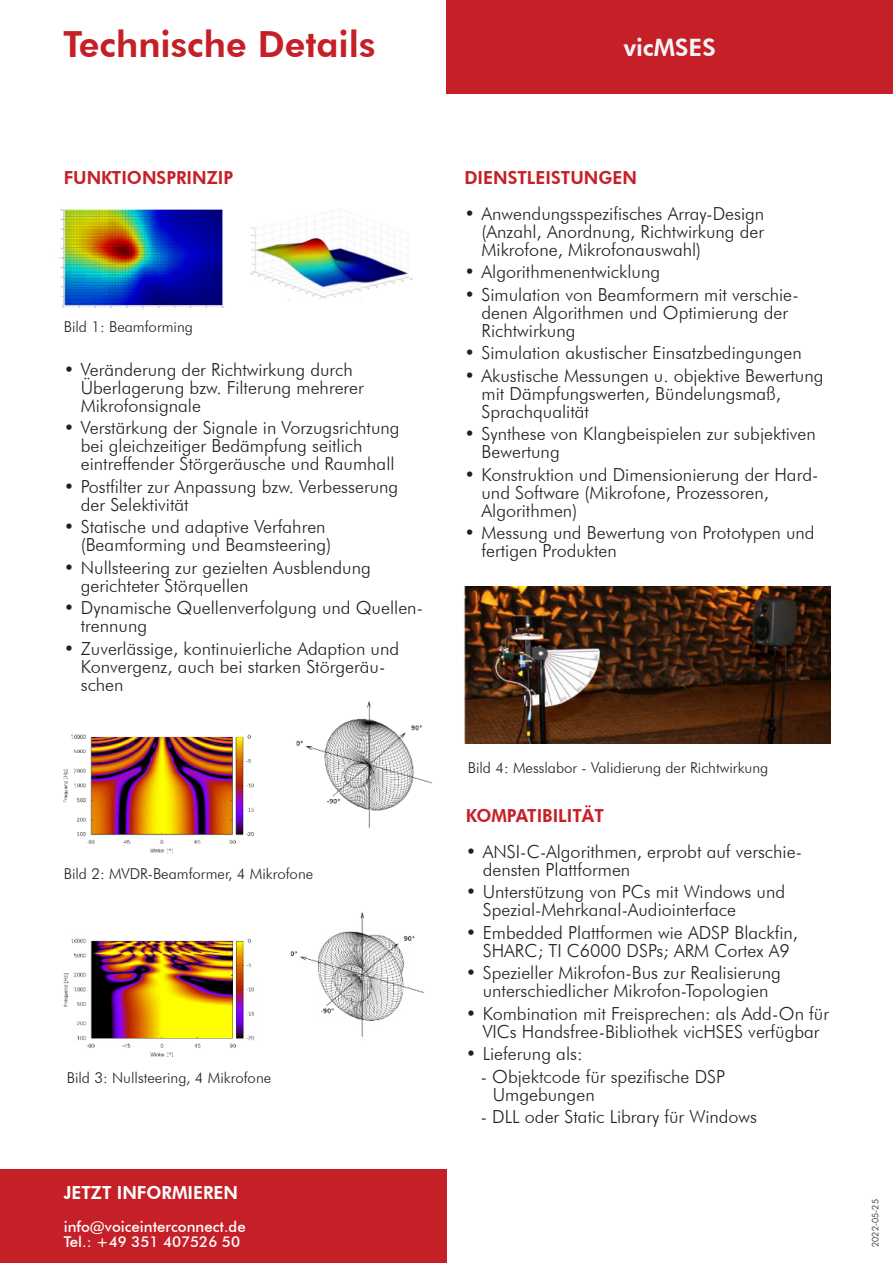
<style>
.page{position:relative;width:893px;height:1263px;background:#fff}
.page>*{position:absolute;margin:0;border:0;box-sizing:border-box;transform-origin:0 0}
.t1{font:800 36px "Futura BT";color:#c52027}
.t2{font:800 24px "Futura BT";color:#f5f4f4}
.t3{font:300 18px/18px "Futura BT";color:#231f20}
.t4{font:800 18px "Futura BT";color:#c52027}
.t5{font:800 18px "Futura BT";color:#fff}
.t6{font:300 15px "Futura BT";color:#231f20}
.t7{font:500 15px/15px "Futura BT";color:#fff}
.t8{font:300 9px "Futura BT";color:#231f20}
</style>
<div class="page">
<div style="left:446px;top:0;width:447px;height:94px;background:#c52027"></div>
<img style="left:58px;top:209px;width:166px;height:101px">
<div style="left:0;top:1169px;width:446px;height:94px;background:#c52027"></div>
<img style="left:250px;top:211px;width:163px;height:90px">
<img style="left:63px;top:701px;width:369px;height:153px">
<img style="left:63px;top:912px;width:362px;height:145px">
<img style="left:463px;top:587px;width:367px;height:157px">
<h1 class="t1" style="left:63px;top:30px;width:314px">Technische Details</h1>
<h2 class="t2" style="left:624px;top:38px;width:94px">vicMSES</h2>
<p class="t4" style="left:64px;top:170px;width:171px">FUNKTIONSPRINZIP</p>
<p class="t6" style="left:64px;top:321px;width:131px">Bild 1: Beamforming</p>
<p class="t3" style="left:81px;top:362px;width:285px;text-indent:-17px">• Veränderung der Richtwirkung durch<br>Überlagerung bzw. Filterung mehrerer<br>Mikrofonsignale</p>
<p class="t3" style="left:81px;top:421px;width:320px;text-indent:-17px">• Verstärkung der Signale in Vorzugsrichtung bei gleichzeitiger Bedämpfung seitlich eintreffender Störgeräusche und Raumhall</p>
<p class="t3" style="left:81px;top:479px;width:319px;text-indent:-17px">• Postfilter zur Anpassung bzw. Verbesserung der Selektivität</p>
<p class="t3" style="left:81px;top:520px;width:252px;text-indent:-17px">• Statische und adaptive Verfahren (Beamforming und Beamsteering)</p>
<p class="t3" style="left:81px;top:560px;width:292px;text-indent:-17px">• Nullsteering zur gezielten Ausblendung gerichteter Störquellen</p>
<p class="t3" style="left:81px;top:601px;width:344px;text-indent:-17px">• Dynamische Quellenverfolgung und Quellen&shy;trennung</p>
<p class="t3" style="left:81px;top:641px;width:320px;text-indent:-17px">• Zuverlässige, kontinuierliche Adaption und<br>Konvergenz, auch bei starken Störgeräu&shy;schen</p>
<p class="t6" style="left:64px;top:868px;width:251px">Bild 2: MVDR-Beamformer, 4 Mikrofone</p>
<p class="t6" style="left:67px;top:1071px;width:206px">Bild 3: Nullsteering, 4 Mikrofone</p>
<p class="t5" style="left:64px;top:1185px;width:176px">JETZT INFORMIEREN</p>
<p class="t7" style="left:64px;top:1220px;width:183px">info@voiceinterconnect.de<br>Tel.: +49 351 407526 50</p>
<p class="t4" style="left:464px;top:170px;width:174px">DIENSTLEISTUNGEN</p>
<p class="t3" style="left:481px;top:206px;width:284px;text-align:justify;text-indent:-17px">• Anwendungsspezifisches Array-Design (Anzahl, Anordnung, Richtwirkung der Mikrofone, Mikrofonauswahl)</p>
<p class="t3" style="left:464px;top:265px;width:197px">• Algorithmenentwicklung</p>
<p class="t3" style="left:481px;top:287px;width:319px;text-indent:-17px">• Simulation von Beamformern mit verschie&shy;denen Algorithmen und Optimierung der<br>Richtwirkung</p>
<p class="t3" style="left:464px;top:346px;width:339px">• Simulation akustischer Einsatzbedingungen</p>
<p class="t3" style="left:481px;top:368px;width:344px;text-indent:-17px">• Akustische Messungen u. objektive Bewertung mit Dämpfungswerten, Bündelungsmaß,<br>Sprachqualität</p>
<p class="t3" style="left:481px;top:427px;width:336px;text-indent:-17px">• Synthese von Klangbeispielen zur subjektiven<br>Bewertung</p>
<p class="t3" style="left:481px;top:467px;width:338px;text-indent:-17px">• Konstruktion und Dimensionierung der Hard&shy;und Software (Mikrofone, Prozessoren,<br>Algorithmen)</p>
<p class="t3" style="left:481px;top:526px;width:335px;text-indent:-17px">• Messung und Bewertung von Prototypen und fertigen Produkten</p>
<p class="t6" style="left:468px;top:761px;width:302px">Bild 4: Messlabor - Validierung der Richtwirkung</p>
<p class="t4" style="left:466px;top:808px;width:140px">KOMPATIBILITÄT</p>
<p class="t3" style="left:483px;top:844px;width:321px;text-indent:-17px">• ANSI-C-Algorithmen, erprobt auf verschie&shy;densten Plattformen</p>
<p class="t3" style="left:483px;top:884px;width:304px;text-indent:-17px">• Unterstützung von PCs mit Windows und<br>Spezial-Mehrkanal-Audiointerface</p>
<p class="t3" style="left:466px;top:925px;width:334px;text-align:center">• Embedded Plattformen wie ADSP Blackfin,<br>SHARC; TI C6000 DSPs; ARM Cortex A9</p>
<p class="t3" style="left:466px;top:965px;width:317px;text-align:center">• Spezieller Mikrofon-Bus zur Realisierung unterschiedlicher Mikrofon-Topologien</p>
<p class="t3" style="left:466px;top:1006px;width:365px;text-align:center">• Kombination mit Freisprechen: als Add-On für<br>VICs Handsfree-Bibliothek vicHSES verfügbar</p>
<p class="t3" style="left:466px;top:1046px;width:118px">• Lieferung als:</p>
<p class="t3" style="left:493px;top:1069px;width:234px;text-indent:-12px">- Objektcode für spezifische DSP<br>Umgebungen</p>
<p class="t3" style="left:481px;top:1109px;width:278px">- DLL oder Static Library für Windows</p>
<p class="t8" style="left:872px;top:1247px;width:49px;rotate:-90deg">2022-05-25</p>
</div>
